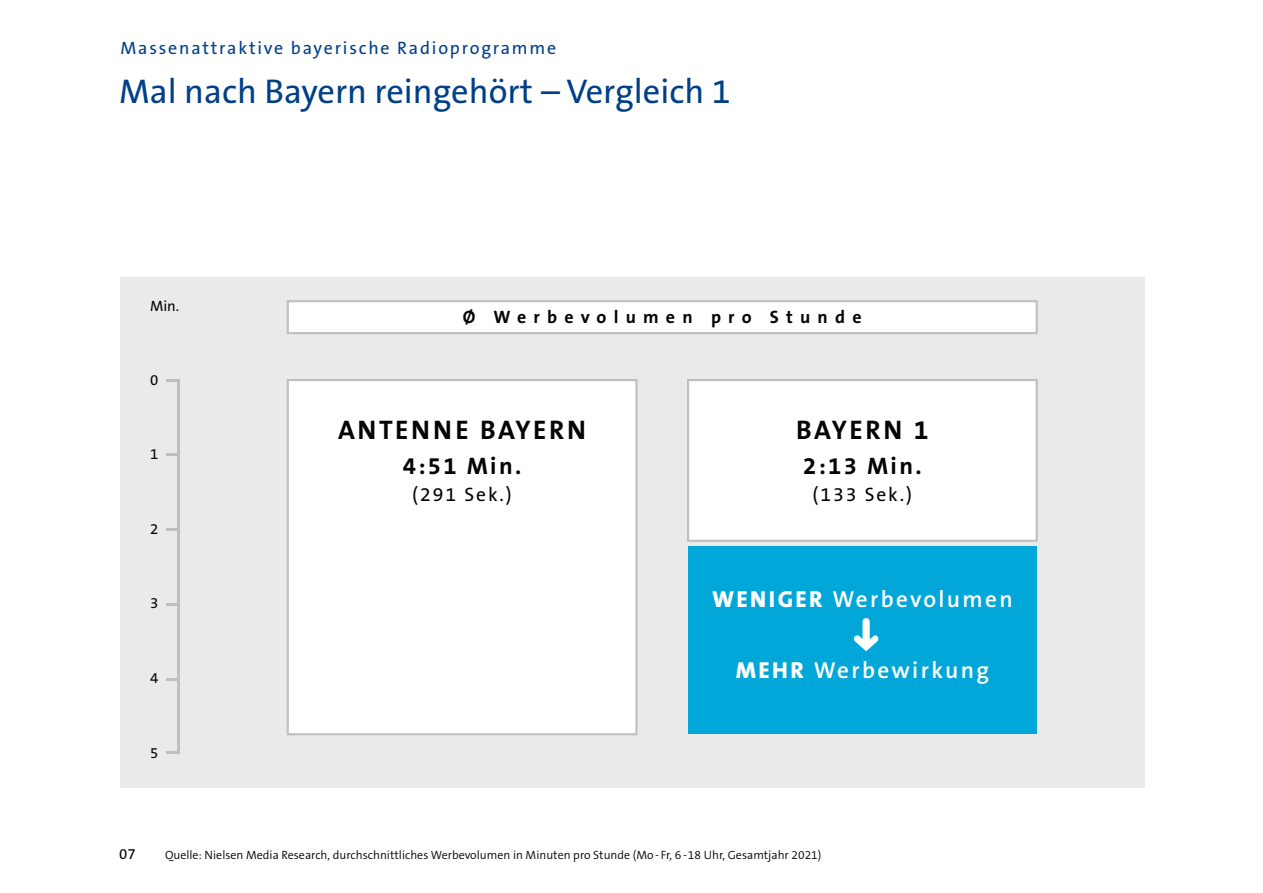
<style>
.page{position:relative;width:1263px;height:893px;background:#fff}
.page>*{position:absolute;margin:0;border:0;box-sizing:border-box;transform-origin:0 0}
.t1{font:34.5px "The Sans B5 Plain";color:#014086}
.t2{font:700 27px "The Sans B7";letter-spacing:.095em;color:#040503}
.t3{font:700 24px "The Sans B7";letter-spacing:.1em;color:#040503}
.t4{font:600 23.25px "The Sans B6";letter-spacing:.1em;color:#fff}
.t5{font:19.5px "The Sans B5 Plain";letter-spacing:.1em;color:#040503}
.t6{font:18px "The Sans B5 Plain";letter-spacing:.1em;color:#014086}
.t7{font:700 18px "The Sans B7";letter-spacing:.4em;color:#040503}
.t8{font:15px "The Sans B5 Plain";color:#040503}
.t9{font:300 12px "The Sans B4";color:#040503}
.s1{font-family:"The Sans B8";font-weight:800}
</style>
<div class="page">
<div style="left:120px;top:278px;width:1024px;height:510px;background:#eaeaea"></div>
<div style="left:687px;top:379px;width:351px;height:163px;background:#fff;border:2px solid #c0bfbf"></div>
<div style="left:688px;top:546px;width:349px;height:188px;background:#00a7d8"></div>
<div style="left:287px;top:379px;width:350px;height:356px;background:#fff;border:2px solid #c0bfbf"></div>
<hr style="left:177px;top:379px;width:2px;height:374px;background:#c0bfbf">
<svg style="left:166px;top:379px;width:11px;height:2px"></svg>
<svg style="left:166px;top:454px;width:11px;height:2px"></svg>
<svg style="left:166px;top:528px;width:11px;height:3px"></svg>
<svg style="left:166px;top:603px;width:11px;height:2px"></svg>
<svg style="left:166px;top:678px;width:11px;height:2px"></svg>
<svg style="left:166px;top:751px;width:11px;height:2px"></svg>
<div style="left:287px;top:300px;width:751px;height:34px;background:#fff;border:2px solid #c0bfbf"></div>
<svg style="left:854px;top:618px;width:24px;height:33px"></svg>
<h3 class="t6" style="left:120px;top:39px;width:437px">Massenattraktive bayerische Radioprogramme</h3>
<h1 class="t1" style="left:119px;top:72px;width:613px">Mal nach Bayern reingehört – Vergleich 1</h1>
<p class="t8" style="left:150px;top:298px;width:31px">Min.</p>
<p class="t8" style="left:150px;top:372px;width:10px">0</p>
<p class="t8" style="left:150px;top:445px;width:10px">1</p>
<p class="t8" style="left:150px;top:520px;width:10px">2</p>
<p class="t8" style="left:150px;top:595px;width:10px">3</p>
<p class="t8" style="left:150px;top:670px;width:10px">4</p>
<p class="t8" style="left:150px;top:745px;width:10px">5</p>
<h3 class="t7" style="left:463px;top:307px;width:400px">Ø Werbevolumen pro Stunde</h3>
<h2 class="t2" style="left:338px;top:415px;width:250px">ANTENNE BAYERN</h2>
<h3 class="t3" style="left:403px;top:453px;width:120px">4:51 Min.</h3>
<h3 class="t5" style="left:412px;top:484px;width:101px">(291 Sek.)</h3>
<h2 class="t2" style="left:796px;top:415px;width:134px">BAYERN 1</h2>
<h3 class="t3" style="left:803px;top:453px;width:120px">2:13 Min.</h3>
<h3 class="t5" style="left:813px;top:484px;width:101px">(133 Sek.)</h3>
<h3 class="t4" style="left:712px;top:586px;width:302px"><span class="s1">WENIGER</span> Werbevolumen</h3>
<h3 class="t4" style="left:736px;top:658px;width:255px"><span class="s1">MEHR</span> Werbewirkung</h3>
<p class="t8" style="left:119px;top:845px;width:18px">07</p>
<p class="t9" style="left:165px;top:848px;width:658px">Quelle: Nielsen Media Research, durchschnittliches Werbevolumen in Minuten pro Stunde (Mo- Fr, 6 -18 Uhr, Gesamtjahr 2021)</p>
</div>
